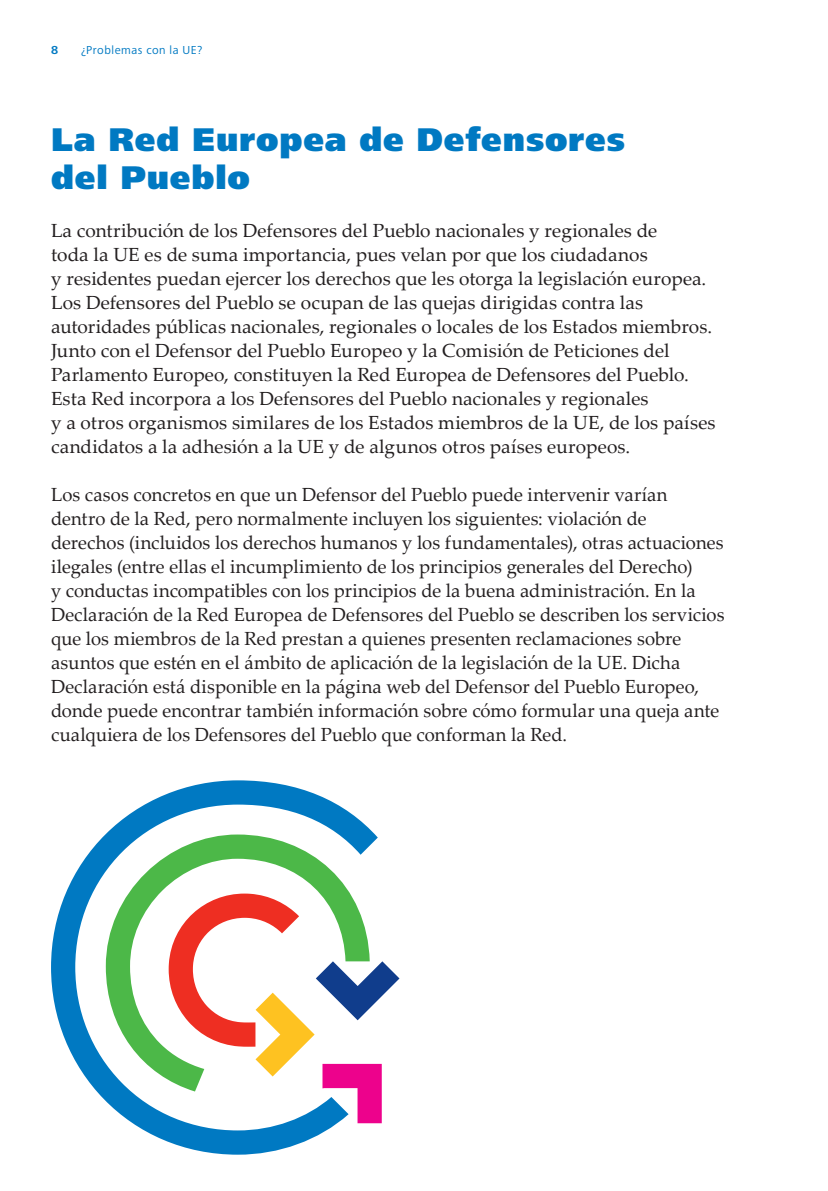
<style>
.page{position:relative;width:828px;height:1191px;background:#fff}
.page>*{position:absolute;margin:0;border:0;box-sizing:border-box;transform-origin:0 0}
.HEading_no1_-_BLUE{font:900 34px/38px "Frutiger Next LTW1 G";letter-spacing:.025em;color:#0079c2}
.Body_txt{font:19px/24px "Palatino Linotype";letter-spacing:.005em;color:#231f20}
.t1{font:12px "Frutiger Next LTW1 G";letter-spacing:.05em;color:#0079c2}
.t2{font:700 12px "Frutiger Next LTW1 G";color:#0079c2}
</style>
<div class="page">
<svg style="left:51px;top:780px;width:327px;height:374px"></svg>
<svg style="left:169px;top:893px;width:230px;height:230px"></svg>
<svg style="left:106px;top:834px;width:264px;height:257px"></svg>
<p class="t2" style="left:51px;top:43px;width:9px">8</p>
<p class="t1" style="left:81px;top:43px;width:123px">¿Problemas con la UE?</p>
<p class="HEading_no1_-_BLUE" style="left:51px;top:121px;width:575px">La Red Europea de Defensores del Pueblo</p>
<p class="Body_txt" style="left:51px;top:217px;width:666px">La contribución de los Defensores del Pueblo nacionales y regionales de<br>toda la UE es de suma importancia, pues velan por que los ciudadanos<br>y residentes puedan ejercer los derechos que les otorga la legislación europea.<br>Los Defensores del Pueblo se ocupan de las quejas dirigidas contra las autoridades públicas nacionales, regionales o locales de los Estados miembros.<br>Junto con el Defensor del Pueblo Europeo y la Comisión de Peticiones del Parlamento Europeo, constituyen la Red Europea de Defensores del Pueblo.<br>Esta Red incorpora a los Defensores del Pueblo nacionales y regionales<br>y a otros organismos similares de los Estados miembros de la UE, de los países candidatos a la adhesión a la UE y de algunos otros países europeos.</p>
<p class="Body_txt" style="left:51px;top:481px;width:675px">Los casos concretos en que un Defensor del Pueblo puede intervenir varían dentro de la Red, pero normalmente incluyen los siguientes: violación de derechos (incluidos los derechos humanos y los fundamentales), otras actuaciones ilegales (entre ellas el incumplimiento de los principios generales del Derecho)<br>y conductas incompatibles con los principios de la buena administración. En la Declaración de la Red Europea de Defensores del Pueblo se describen los servicios que los miembros de la Red prestan a quienes presenten reclamaciones sobre asuntos que estén en el ámbito de aplicación de la legislación de la UE. Dicha Declaración está disponible en la página web del Defensor del Pueblo Europeo, donde puede encontrar también información sobre cómo formular una queja ante cualquiera de los Defensores del Pueblo que conforman la Red.</p>
</div>
